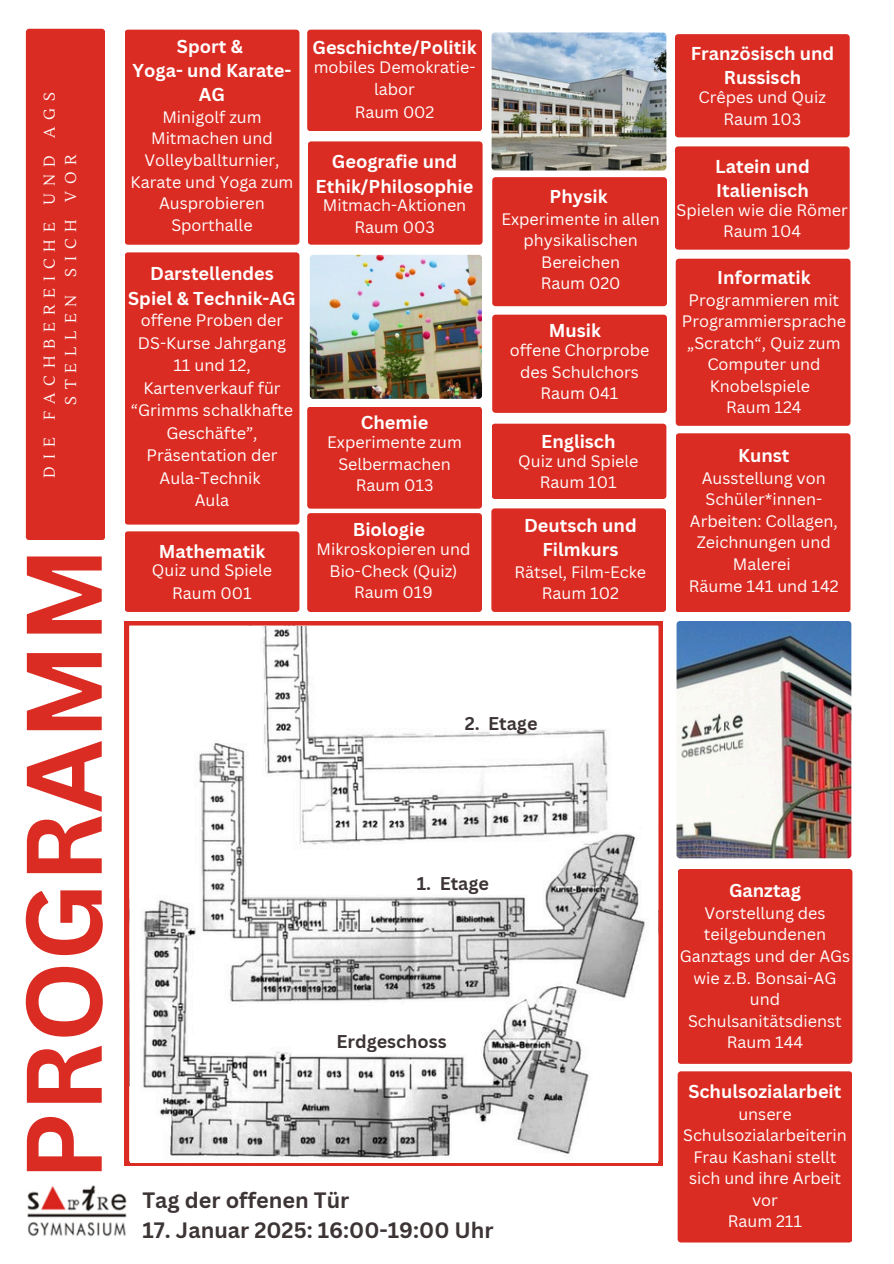
<style>
.page{position:relative;width:894px;height:1264px;background:#fff}
.page>*{position:absolute;margin:0;border:0;box-sizing:border-box;transform-origin:0 0}
.t1{font:700 104.85px "Canva Sans";color:#db2c23}
.t2{font:700 21.6px "Canva Sans";color:#3d3535}
.t3{font:700 18.15px/24.2px "Canva Sans";color:#fff;text-align:center}
.t4{font:700 18px "Canva Sans";color:#3d3535}
.t5{font:16.2px/21.5px "Canva Sans";color:#fff;text-align:center}
.t6{font:15.6px/21.3px "Lustria";letter-spacing:.445em;color:#fefefe}
</style>
<div class="page">
<img style="left:27px;top:1185px;width:100px;height:52px">
<svg style="left:125px;top:621px;width:537px;height:544px"></svg>
<div style="left:26px;top:29px;width:79px;height:511px;background:#db2c23;border-radius:3px"></div>
<div style="left:491px;top:508px;width:175px;height:104px;background:#db2c23"></div>
<div style="left:675px;top:259px;width:175px;height:167px;background:#db2c23"></div>
<div style="left:677px;top:1071px;width:175px;height:171px;background:#db2c23"></div>
<img style="left:310px;top:255px;width:172px;height:144px;border-radius:3px">
<img style="left:491px;top:32px;width:175px;height:138px;border-radius:3px">
<img style="left:676px;top:621px;width:174px;height:237px;border-radius:3px">
<div style="left:492px;top:177px;width:174px;height:129px;background:#db2c23"></div>
<div style="left:125px;top:531px;width:174px;height:81px;background:#db2c23"></div>
<div style="left:307px;top:30px;width:175px;height:101px;background:#db2c23"></div>
<div style="left:125px;top:30px;width:174px;height:215px;background:#db2c23"></div>
<div style="left:492px;top:423px;width:174px;height:76px;background:#db2c23"></div>
<div style="left:675px;top:34px;width:174px;height:103px;background:#db2c23"></div>
<div style="left:675px;top:146px;width:174px;height:104px;background:#db2c23"></div>
<div style="left:676px;top:433px;width:174px;height:179px;background:#db2c23"></div>
<div style="left:678px;top:869px;width:174px;height:194px;background:#db2c23"></div>
<div style="left:125px;top:252px;width:174px;height:272px;background:#db2c23"></div>
<div style="left:308px;top:141px;width:174px;height:104px;background:#db2c23"></div>
<div style="left:307px;top:407px;width:175px;height:205px;background:#db2c23"></div>
<div style="left:492px;top:314px;width:174px;height:99px;background:#db2c23"></div>
<img style="left:131px;top:626px;width:526px;height:536px">
<p class="t6" style="left:39px;top:405px;width:314px;text-indent:-73px;rotate:-90deg">DIE FACHBEREICHE UND AGS<br>STELLEN SICH VOR</p>
<h4 class="t1" style="left:-10px;top:1180px;width:635px;rotate:-90deg">PROGRAMM</h4>
<p class="t3" style="left:177px;top:34px;width:67px">Sport &amp;</p>
<p class="t3" style="left:132px;top:58px;width:160px">Yoga- und Karate-<br>AG</p>
<h3 class="t5" style="left:130px;top:106px;width:164px">Minigolf zum<br>Mitmachen und<br>Volleyballturnier,<br>Karate und Yoga zum<br>Ausprobieren</h3>
<p class="t5" style="left:171px;top:213px;width:83px">Sporthalle</p>
<p class="t3" style="left:128px;top:261px;width:169px;line-height:24.8px">Darstellendes<br>Spiel &amp; Technik-AG</p>
<p class="t5" style="left:131px;top:309px;width:164px;line-height:22.5px">offene Proben der<br>DS-Kurse Jahrgang<br>11 und 12,<br>Kartenverkauf für “Grimms schalkhafte<br>Geschäfte”,<br>Präsentation der<br>Aula-Technik</p>
<p class="t5" style="left:195px;top:489px;width:36px">Aula</p>
<h3 class="t3" style="left:159px;top:538px;width:108px">Mathematik</h3>
<p class="t5" style="left:152px;top:559px;width:122px">Quiz und Spiele</p>
<p class="t5" style="left:172px;top:581px;width:81px">Raum 001</p>
<p class="t3" style="left:312px;top:35px;width:165px">Geschichte/Politik</p>
<p class="t5" style="left:313px;top:56px;width:163px">mobiles Demokratie-</p>
<h3 class="t5" style="left:374px;top:78px;width:42px">labor</h3>
<p class="t5" style="left:354px;top:101px;width:81px">Raum 002</p>
<p class="t3" style="left:315px;top:149px;width:159px">Geografie und<br>Ethik/Philosophie</p>
<p class="t5" style="left:323px;top:194px;width:145px">Mitmach-Aktionen</p>
<p class="t5" style="left:354px;top:216px;width:82px">Raum 003</p>
<p class="t3" style="left:360px;top:410px;width:69px">Chemie</p>
<p class="t5" style="left:327px;top:431px;width:136px">Experimente zum<br>Selbermachen</p>
<p class="t5" style="left:355px;top:474px;width:79px">Raum 013</p>
<p class="t3" style="left:352px;top:517px;width:74px">Biologie</p>
<p class="t5" style="left:316px;top:538px;width:155px">Mikroskopieren und<br>Bio-Check (Quiz)</p>
<h3 class="t5" style="left:354px;top:581px;width:80px">Raum 019</h3>
<h3 class="t3" style="left:549px;top:184px;width:59px">Physik</h3>
<p class="t5" style="left:501px;top:208px;width:160px">Experimente in allen physikalischen<br>Bereichen</p>
<p class="t5" style="left:540px;top:272px;width:81px">Raum 020</p>
<p class="t3" style="left:548px;top:318px;width:54px">Musik</p>
<p class="t5" style="left:509px;top:339px;width:141px">offene Chorprobe</p>
<p class="t5" style="left:520px;top:361px;width:120px">des Schulchors</p>
<h3 class="t5" style="left:540px;top:382px;width:79px">Raum 041</h3>
<p class="t3" style="left:541px;top:428px;width:76px">Englisch</p>
<p class="t5" style="left:518px;top:449px;width:122px">Quiz und Spiele</p>
<p class="t5" style="left:540px;top:471px;width:78px">Raum 101</p>
<h1 class="t3" style="left:524px;top:513px;width:114px">Deutsch und</h1>
<h3 class="t3" style="left:542px;top:537px;width:78px">Filmkurs</h3>
<p class="t5" style="left:514px;top:560px;width:133px">Rätsel, Film-Ecke</p>
<p class="t5" style="left:541px;top:582px;width:79px">Raum 102</p>
<p class="t3" style="left:690px;top:41px;width:145px">Französisch und<br>Russisch</p>
<h3 class="t5" style="left:698px;top:86px;width:129px">Crêpes und Quiz</h3>
<p class="t5" style="left:723px;top:108px;width:79px">Raum 103</p>
<p class="t3" style="left:715px;top:153px;width:96px;text-align:left">Latein und<br>Italienisch</p>
<p class="t5" style="left:676px;top:198px;width:173px">Spielen wie die Römer</p>
<p class="t5" style="left:723px;top:220px;width:79px">Raum 104</p>
<p class="t3" style="left:717px;top:265px;width:95px">Informatik</p>
<p class="t5" style="left:681px;top:289px;width:165px">Programmieren mit<br>Programmiersprache „Scratch“, Quiz zum<br>Computer und<br>Knobelspiele</p>
<p class="t5" style="left:726px;top:396px;width:77px">Raum 124</p>
<p class="t3" style="left:738px;top:443px;width:53px">Kunst</p>
<p class="t5" style="left:689px;top:467px;width:149px">Ausstellung von<br>Schüler*innen-<br>Arbeiten: Collagen,<br>Zeichnungen und<br>Malerei</p>
<p class="t5" style="left:688px;top:574px;width:151px">Räume 141 und 142</p>
<h3 class="t4" style="left:464px;top:710px;width:74px">2. Etage</h3>
<h3 class="t4" style="left:416px;top:870px;width:74px">1. Etage</h3>
<h3 class="t4" style="left:336px;top:1028px;width:112px">Erdgeschoss</h3>
<p class="t2" style="left:142px;top:1185px;width:208px">Tag der offenen Tür</p>
<p class="t2" style="left:142px;top:1215px;width:353px">17. Januar 2025: 16:00-19:00 Uhr</p>
<p class="t3" style="left:728px;top:878px;width:74px">Ganztag</p>
<h3 class="t5" style="left:679px;top:901px;width:172px">Vorstellung des teilgebundenen<br>Ganztags und der AGs wie z.B. Bonsai-AG und<br>Schulsanitätsdienst</h3>
<p class="t5" style="left:726px;top:1031px;width:78px">Raum 144</p>
<p class="t3" style="left:688px;top:1079px;width:154px">Schulsozialarbeit</p>
<p class="t5" style="left:683px;top:1102px;width:165px">unsere<br>Schulsozialarbeiterin<br>Frau Kashani stellt sich und ihre Arbeit vor</p>
<p class="t5" style="left:727px;top:1210px;width:76px">Raum 211</p>
</div>
